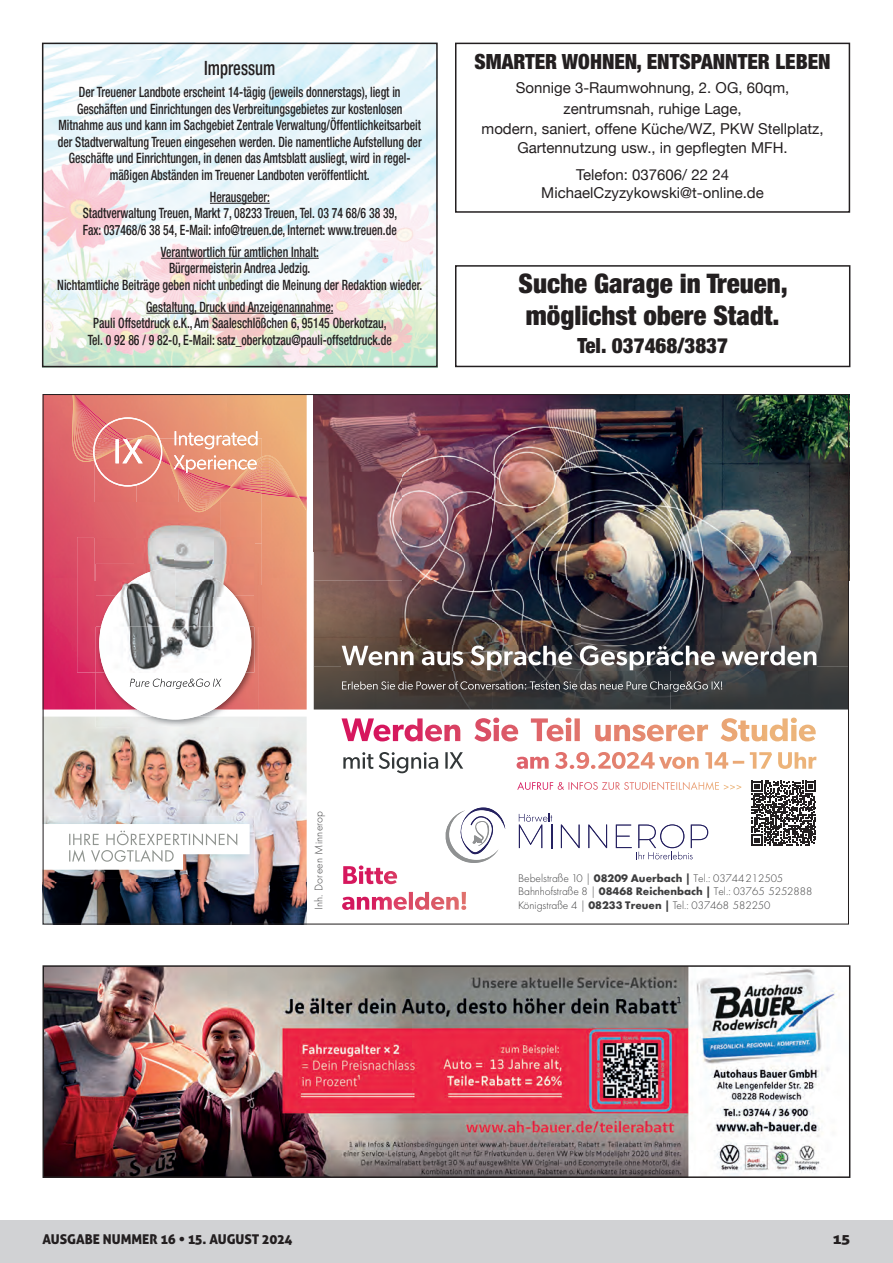
<style>
.page{position:relative;width:893px;height:1263px;background:#fff}
.page>*{position:absolute;margin:0;border:0;box-sizing:border-box;transform-origin:0 0}
.t1{font:900 condensed 27px "Helvetica Neue LT Std";color:#231f20}
.t2{font:900 condensed 21px "Helvetica Neue LT Std";color:#231f20}
.t3{font:500 condensed 19.8px "Helvetica Neue LT Std";color:#231f20;scale:.84 1}
.t4{font:15px "Helvetica Neue";color:#231f20}
.t5{font:500 condensed 14.25px/16.5px "Helvetica Neue LT Std";color:#231f20;text-align:center;scale:.82 1}
.t6{font:13.5px "Aller Display";color:#231f20}
.t7{font:13.5px "Aller Display";color:#231f20;scale:1.21 1}
.t8{font:300 11.4px/13.6px "Futura PT";color:#3e3e3f}
.t9{font:300 11.4px "Futura PT";letter-spacing:.02em;color:#3e3e3f}
.s1{font-weight:700}
</style>
<div class="page">
<div style="left:0;top:1220px;width:893px;height:43px;background:#d1d2d4"></div>
<img style="left:46px;top:968px;width:794px;height:207px">
<div style="left:43px;top:965px;width:807px;height:213px;border:2px solid #231f20"></div>
<img style="left:267px;top:396px;width:89px;height:346px">
<img style="left:45px;top:709px;width:51px;height:8px">
<img style="left:314px;top:396px;width:533px;height:156px">
<img style="left:314px;top:552px;width:223px;height:29px">
<img style="left:537px;top:552px;width:310px;height:29px">
<img style="left:45px;top:530px;width:262px;height:179px">
<img style="left:314px;top:581px;width:89px;height:85px">
<img style="left:403px;top:581px;width:357px;height:64px">
<img style="left:760px;top:581px;width:87px;height:85px">
<img style="left:314px;top:666px;width:178px;height:43px">
<img style="left:492px;top:670px;width:178px;height:39px">
<img style="left:670px;top:666px;width:177px;height:43px">
<img style="left:572px;top:645px;width:244px;height:25px">
<img style="left:342px;top:645px;width:230px;height:25px">
<img style="left:342px;top:681px;width:384px;height:11px">
<img style="left:342px;top:681px;width:90px;height:9px">
<svg style="left:616px;top:824px;width:77px;height:35px"></svg>
<img style="left:561px;top:824px;width:19px;height:24px">
<img style="left:588px;top:824px;width:19px;height:24px">
<img style="left:616px;top:824px;width:16px;height:24px">
<img style="left:638px;top:824px;width:18px;height:24px">
<img style="left:660px;top:824px;width:24px;height:24px">
<img style="left:691px;top:824px;width:17px;height:24px">
<svg style="left:519px;top:813px;width:33px;height:35px"></svg>
<svg style="left:445px;top:807px;width:60px;height:56px"></svg>
<img style="left:593px;top:782px;width:148px;height:8px">
<img style="left:517px;top:782px;width:75px;height:8px">
<img style="left:45px;top:717px;width:86px;height:166px">
<img style="left:131px;top:727px;width:88px;height:156px">
<img style="left:219px;top:717px;width:88px;height:166px">
<img style="left:45px;top:883px;width:262px;height:39px">
<img style="left:341px;top:718px;width:475px;height:23px">
<img style="left:342px;top:718px;width:321px;height:23px">
<img style="left:343px;top:752px;width:120px;height:21px">
<img style="left:794px;top:752px;width:22px;height:17px">
<img style="left:517px;top:752px;width:275px;height:17px">
<img style="left:343px;top:865px;width:54px;height:19px">
<img style="left:342px;top:892px;width:124px;height:18px">
<img style="left:246px;top:709px;width:13px;height:1px">
<img style="left:246px;top:626px;width:13px;height:83px">
<img style="left:96px;top:709px;width:9px;height:8px">
<img style="left:96px;top:672px;width:9px;height:37px">
<img style="left:96px;top:717px;width:163px;height:10px">
<img style="left:105px;top:672px;width:141px;height:47px">
<img style="left:130px;top:679px;width:92px;height:10px">
<img style="left:254px;top:585px;width:5px;height:41px">
<img style="left:77px;top:537px;width:19px;height:135px">
<img style="left:96px;top:626px;width:158px;height:46px">
<img style="left:99px;top:626px;width:152px;height:46px">
<img style="left:95px;top:537px;width:40px;height:45px">
<img style="left:135px;top:537px;width:119px;height:27px">
<img style="left:95px;top:582px;width:1px;height:44px">
<img style="left:96px;top:564px;width:158px;height:31px">
<img style="left:96px;top:595px;width:19px;height:31px">
<img style="left:236px;top:595px;width:18px;height:31px">
<img style="left:115px;top:567px;width:121px;height:30px">
<img style="left:101px;top:597px;width:148px;height:29px">
<img style="left:95px;top:530px;width:41px;height:7px">
<img style="left:220px;top:530px;width:42px;height:14px">
<img style="left:136px;top:530px;width:84px;height:7px">
<img style="left:254px;top:543px;width:8px;height:42px">
<img style="left:259px;top:585px;width:3px;height:41px">
<svg style="left:45px;top:396px;width:262px;height:134px;background:#e48672"></svg>
<img style="left:93px;top:417px;width:164px;height:69px">
<img style="left:45px;top:816px;width:209px;height:63px">
<img style="left:45px;top:824px;width:204px;height:45px">
<img style="left:171px;top:831px;width:68px;height:14px">
<img style="left:69px;top:831px;width:102px;height:14px">
<img style="left:69px;top:850px;width:105px;height:12px">
<svg style="left:751px;top:781px;width:65px;height:64px"></svg>
<img style="left:45px;top:46px;width:390px;height:318px">
<div style="left:42px;top:43px;width:396px;height:324px;border:2px solid #231f20"></div>
<hr style="left:210px;top:203px;width:60px;height:1px;background:#231f20">
<hr style="left:161px;top:258px;width:158px;height:1px;background:#231f20">
<hr style="left:146px;top:313px;width:187px;height:1px;background:#231f20">
<div style="left:455px;top:265px;width:395px;height:102px;border:2px solid #231f20"></div>
<div style="left:455px;top:43px;width:395px;height:170px;border:2px solid #231f20"></div>
<p class="t3" style="left:204px;top:61px;width:86px">Impressum</p>
<p class="t5" style="left:79px;top:85px;width:394px">Der Treuener Landbote erscheint 14-tägig (jeweils donnerstags), liegt in</p>
<p class="t5" style="left:77px;top:102px;width:398px">Geschäften und Einrichtungen des Verbreitungsgebietes zur kostenlosen</p>
<p class="t5" style="left:58px;top:118px;width:445px">Mitnahme aus und kann im Sachgebiet Zentrale Verwaltung/Öffentlichkeitsarbeit der Stadtverwaltung Treuen eingesehen werden. Die namentliche Aufstellung der Geschäfte und Einrichtungen, in denen das Amtsblatt ausliegt, wird in regel&shy;mäßigen Abständen im Treuener Landboten veröffentlicht.</p>
<p class="t5" style="left:210px;top:190px;width:75px">Herausgeber:</p>
<p class="t5" style="left:83px;top:206px;width:385px">Stadtverwaltung Treuen, Markt 7, 08233 Treuen, Tel. 03 74 68/6 38 39,</p>
<p class="t5" style="left:83px;top:223px;width:385px">Fax: 037468/6 38 54, E-Mail: info@treuen.de, Internet: www.treuen.de</p>
<p class="t5" style="left:161px;top:245px;width:194px">Verantwortlich für amtlichen Inhalt:</p>
<p class="t5" style="left:169px;top:261px;width:174px">Bürgermeisterin Andrea Jedzig.</p>
<p class="t5" style="left:57px;top:278px;width:446px">Nichtamtliche Beiträge geben nicht unbedingt die Meinung der Redaktion wieder.</p>
<p class="t5" style="left:146px;top:300px;width:230px">Gestaltung, Druck und Anzeigenannahme:</p>
<p class="t5" style="left:93px;top:316px;width:359px">Pauli Offsetdruck e.K., Am Saaleschlößchen 6, 95145 Oberkotzau,</p>
<p class="t5" style="left:88px;top:333px;width:372px">Tel. 0 92 86 / 9 82-0, E-Mail: satz_oberkotzau@pauli-offsetdruck.de</p>
<p class="t2" style="left:474px;top:54px;width:358px">SMARTER WOHNEN, ENTSPANNTER LEBEN</p>
<p class="t4" style="left:516px;top:79px;width:275px">Sonnige 3-Raumwohnung, 2. OG, 60qm,</p>
<p class="t4" style="left:563px;top:100px;width:180px">zentrumsnah, ruhige Lage,</p>
<p class="t4" style="left:482px;top:120px;width:343px">modern, saniert, offene Küche/WZ, PKW Stellplatz,</p>
<p class="t4" style="left:517px;top:139px;width:272px">Gartennutzung usw., in gepflegten MFH.</p>
<p class="t4" style="left:576px;top:166px;width:154px">Telefon: 037606/ 22 24</p>
<p class="t4" style="left:541px;top:184px;width:224px">MichaelCzyzykowski@t-online.de</p>
<p class="t1" style="left:519px;top:273px;width:271px">Suche Garage in Treuen,</p>
<p class="t1" style="left:526px;top:306px;width:255px">möglichst obere Stadt.</p>
<p class="t2" style="left:577px;top:338px;width:152px">Tel. 037468/3837</p>
<p class="t9" style="left:312px;top:910px;width:101px;rotate:-90deg">Inh. Doreen Minnerop</p>
<p class="t8" style="left:518px;top:871px;width:296px">Bebelstraße 10 | <span class="s1">08209 Auerbach |</span> Tel.: 03744212505<br>Bahnhofstraße 8 | <span class="s1">08468 Reichenbach |</span> Tel.: 03765 5252888</p>
<p class="t8" style="left:518px;top:898px;width:254px">Königstraße 4 | <span class="s1">08233 Treuen |</span> Tel.: 037468 582250</p>
<p class="t6" style="left:43px;top:1231px;width:252px">AUSGABE NUMMER 16 • 15. AUGUST 2024</p>
<p class="t7" style="left:833px;top:1231px;width:16px">15</p>
</div>
